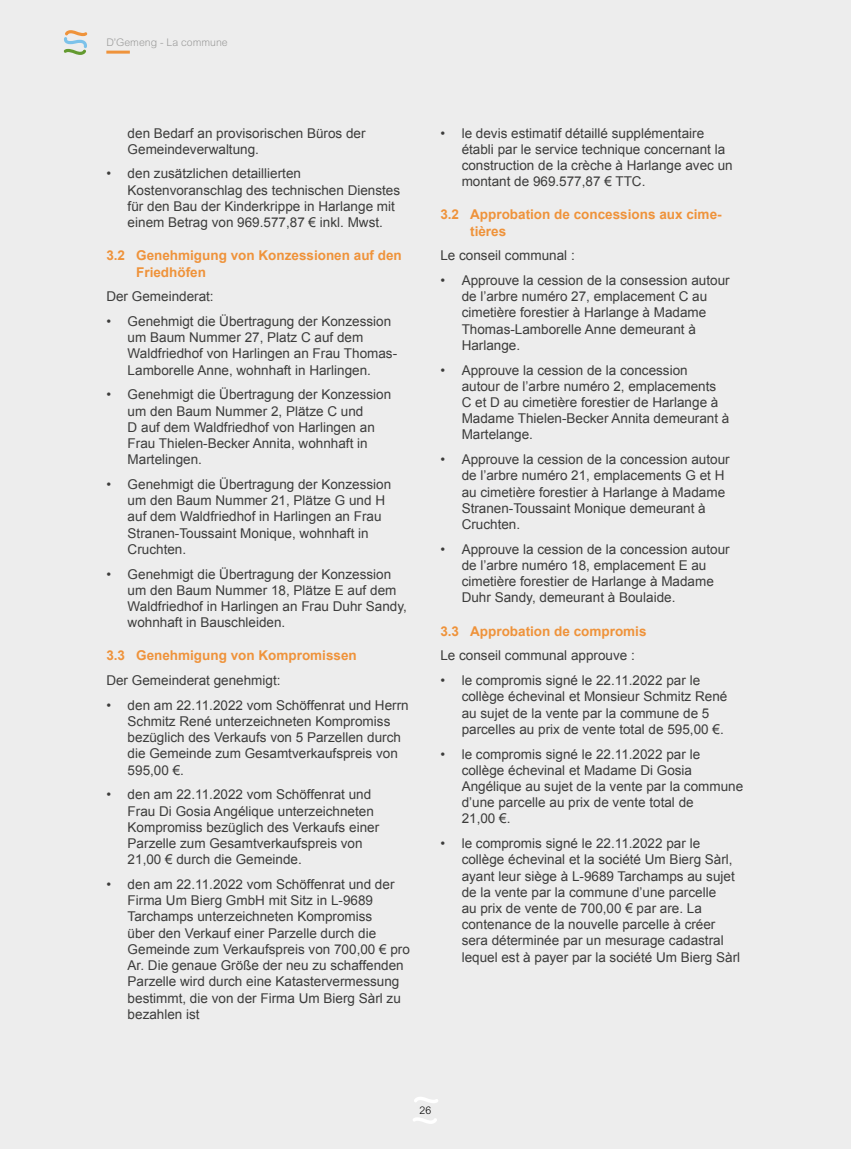
<style>
.page{position:relative;width:851px;height:1149px;background:#fff}
.page>*{position:absolute;margin:0;border:0;box-sizing:border-box;transform-origin:0 0}
.t1{font:13.5px/16.2px "Arial";color:#3c3c3b}
.t2{font:700 13.5px/16.2px "Arial";color:#ef933b}
.t3{font:300 10.5px "Arial MT Std";color:#9d9d9c}
.t4{font:300 10.5px "Arial MT Std";color:#000}
</style>
<div class="page">
<div style="left:0;top:0;width:850px;height:1148px;background:#ededed"></div>
<hr style="left:106px;top:51px;width:24px;height:3px;background:#ef933b">
<svg style="left:64px;top:30px;width:23px;height:25px"></svg>
<svg style="left:414px;top:1097px;width:24px;height:5px"></svg>
<svg style="left:413px;top:1117px;width:24px;height:6px"></svg>
<p class="t3" style="left:106px;top:37px;width:123px">D’Gemeng - La commune</p>
<p class="t1" style="left:128px;top:125px;width:239px">den Bedarf an provisorischen Büros der<br>Gemeindeverwaltung.</p>
<p class="t1" style="left:128px;top:166px;width:274px;text-indent:-21px">• den zusätzlichen detaillierten Kostenvoranschlag des technischen Dienstes für den Bau der Kinderkrippe in Harlange mit einem Betrag von 969.577,87 € inkl. Mwst.</p>
<p class="t2" style="left:136px;top:248px;width:267px;text-indent:-30px">3.2 Genehmigung von Konzessionen auf den<br>Friedhöfen</p>
<p class="t1" style="left:106px;top:288px;width:109px">Der Gemeinderat:</p>
<p class="t1" style="left:128px;top:313px;width:271px;text-indent:-21px">• Genehmigt die Übertragung der Konzession um Baum Nummer 27, Platz C auf dem Waldfriedhof von Harlingen an Frau Thomas-Lamborelle Anne, wohnhaft in Harlingen.</p>
<p class="t1" style="left:128px;top:386px;width:265px;text-indent:-21px">• Genehmigt die Übertragung der Konzession um den Baum Nummer 2, Plätze C und<br>D auf dem Waldfriedhof von Harlingen an Frau Thielen-Becker Annita, wohnhaft in Martelingen.</p>
<p class="t1" style="left:128px;top:476px;width:265px;text-indent:-21px">• Genehmigt die Übertragung der Konzession um den Baum Nummer 21, Plätze G und H auf dem Waldfriedhof in Harlingen an Frau Stranen-Toussaint Monique, wohnhaft in Cruchten.</p>
<p class="t1" style="left:128px;top:565px;width:281px;text-indent:-21px">• Genehmigt die Übertragung der Konzession um den Baum Nummer 18, Plätze E auf dem Waldfriedhof in Harlingen an Frau Duhr Sandy, wohnhaft in Bauschleiden.</p>
<p class="t2" style="left:106px;top:647px;width:252px">3.3 Genehmigung von Kompromissen</p>
<p class="t1" style="left:106px;top:672px;width:176px">Der Gemeinderat genehmigt:</p>
<p class="t1" style="left:128px;top:697px;width:282px;text-indent:-21px">• den am 22.11.2022 vom Schöffenrat und Herrn Schmitz René unterzeichneten Kompromiss bezüglich des Verkaufs von 5 Parzellen durch die Gemeinde zum Gesamtverkaufspreis von 595,00 €.</p>
<p class="t1" style="left:128px;top:786px;width:253px;text-indent:-21px">• den am 22.11.2022 vom Schöffenrat und Frau Di Gosia Angélique unterzeichneten Kompromiss bezüglich des Verkaufs einer Parzelle zum Gesamtverkaufspreis von 21,00 € durch die Gemeinde.</p>
<p class="t1" style="left:128px;top:876px;width:284px;text-indent:-21px">• den am 22.11.2022 vom Schöffenrat und der Firma Um Bierg GmbH mit Sitz in L-9689<br>Tarchamps unterzeichneten Kompromiss<br>über den Verkauf einer Parzelle durch die Gemeinde zum Verkaufspreis von 700,00 € pro Ar. Die genaue Größe der neu zu schaffenden Parzelle wird durch eine Katastervermessung bestimmt, die von der Firma Um Bierg Sàrl zu bezahlen ist</p>
<p class="t1" style="left:461px;top:125px;width:272px;text-indent:-21px">• le devis estimatif détaillé supplémentaire établi par le service technique concernant la construction de la crèche à Harlange avec un montant de 969.577,87 € TTC.</p>
<p class="t2" style="left:470px;top:207px;width:253px;text-indent:-30px">3.2 Approbation de concessions aux cime&shy;tières</p>
<p class="t1" style="left:440px;top:247px;width:136px">Le conseil communal :</p>
<p class="t1" style="left:461px;top:272px;width:269px;text-indent:-21px">• Approuve la cession de la consession autour de l’arbre numéro 27, emplacement C au cimetière forestier à Harlange à Madame Thomas-Lamborelle Anne demeurant à Harlange.</p>
<p class="t1" style="left:461px;top:362px;width:269px;text-indent:-21px">• Approuve la cession de la concession<br>autour de l’arbre numéro 2, emplacements<br>C et D au cimetière forestier de Harlange à Madame Thielen-Becker Annita demeurant à Martelange.</p>
<p class="t1" style="left:461px;top:451px;width:269px;text-indent:-21px">• Approuve la cession de la concession autour de l’arbre numéro 21, emplacements G et H au cimetière forestier à Harlange à Madame Stranen-Toussaint Monique demeurant à Cruchten.</p>
<p class="t1" style="left:461px;top:541px;width:269px;text-indent:-21px">• Approuve la cession de la concession autour de l’arbre numéro 18, emplacement E au cimetière forestier de Harlange à Madame Duhr Sandy, demeurant à Boulaide.</p>
<p class="t2" style="left:440px;top:623px;width:208px">3.3 Approbation de compromis</p>
<p class="t1" style="left:440px;top:647px;width:196px">Le conseil communal approuve :</p>
<p class="t1" style="left:461px;top:672px;width:267px;text-indent:-21px">• le compromis signé le 22.11.2022 par le collège échevinal et Monsieur Schmitz René au sujet de la vente par la commune de 5 parcelles au prix de vente total de 595,00 €.</p>
<p class="t1" style="left:461px;top:745px;width:283px;text-indent:-21px">• le compromis signé le 22.11.2022 par le collège échevinal et Madame Di Gosia Angélique au sujet de la vente par la commune d’une parcelle au prix de vente total de<br>21,00 €.</p>
<p class="t1" style="left:461px;top:835px;width:280px;text-indent:-21px">• le compromis signé le 22.11.2022 par le collège échevinal et la société Um Bierg Sàrl, ayant leur siège à L-9689 Tarchamps au sujet de la vente par la commune d’une parcelle<br>au prix de vente de 700,00 € par are. La contenance de la nouvelle parcelle à créer sera déterminée par un mesurage cadastral lequel est à payer par la société Um Bierg Sàrl</p>
<p class="t4" style="left:419px;top:1103px;width:13px">26</p>
</div>
